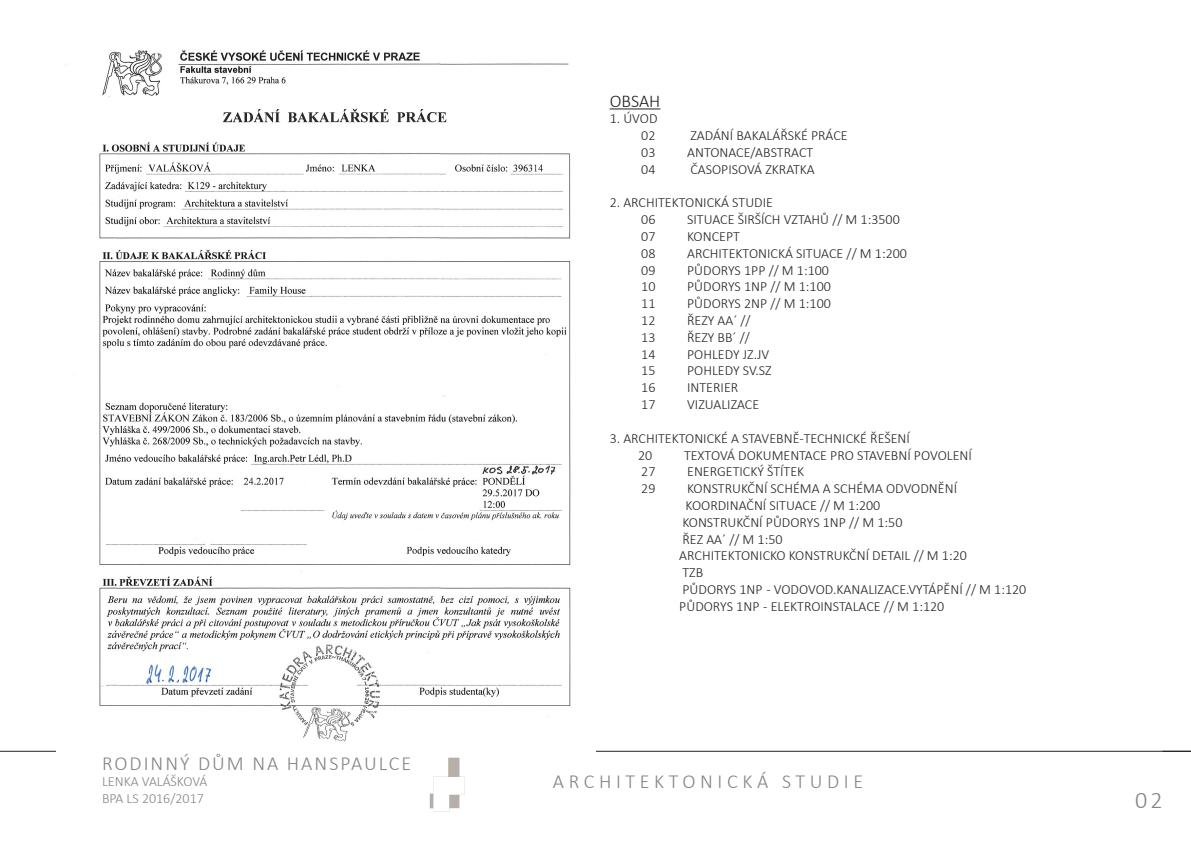
<style>
.page{position:relative;width:1191px;height:842px;background:#fff}
.page>*{position:absolute;margin:0;border:0;box-sizing:border-box;transform-origin:0 0}
.t1{font:300 24px "Calibri";color:#828487}
.t2{font:300 20px "Calibri";letter-spacing:.1em;color:#828487}
.t3{font:300 20px "Calibri";letter-spacing:.23em;color:#828487}
.t4{font:300 18px "Calibri";color:#231f20}
.t5{font:300 14px/16.8px "Calibri";color:#231f20}
.t6{font:300 14px/16.8px "Calibri";color:#828487}
</style>
<div class="page">
<hr style="left:0;top:751px;width:1191px;height:1px;background:#231f20">
<img style="left:429px;top:757px;width:36px;height:55px">
<img style="left:66px;top:50px;width:505px;height:691px">
<hr style="left:609px;top:108px;width:51px;height:1px;background:#231f20">
<p class="t4" style="left:609px;top:90px;width:52px">OBSAH</p>
<p class="t5" style="left:609px;top:110px;width:49px;text-align:right">1. ÚVOD<br>02</p>
<p class="t5" style="left:690px;top:127px;width:159px">ZADÁNÍ BAKALÁŘSKÉ PRÁCE</p>
<p class="t5" style="left:641px;top:144px;width:16px">03</p>
<p class="t5" style="left:687px;top:144px;width:128px">ANTONACE/ABSTRACT</p>
<p class="t5" style="left:641px;top:161px;width:16px">04</p>
<p class="t5" style="left:690px;top:161px;width:126px">ČASOPISOVÁ ZKRATKA</p>
<p class="t5" style="left:641px;top:194px;width:133px;text-indent:-32px">2. ARCHITEKTONICKÁ STUDIE<br>06</p>
<p class="t5" style="left:687px;top:211px;width:214px">SITUACE ŠIRŠÍCH VZTAHŮ // M 1:3500</p>
<p class="t5" style="left:641px;top:228px;width:16px">07</p>
<p class="t5" style="left:687px;top:228px;width:54px">KONCEPT</p>
<p class="t5" style="left:641px;top:245px;width:16px">08</p>
<p class="t5" style="left:687px;top:245px;width:221px">ARCHITEKTONICKÁ SITUACE // M 1:200</p>
<p class="t5" style="left:641px;top:261px;width:16px">09</p>
<p class="t5" style="left:687px;top:261px;width:143px">PŮDORYS 1PP // M 1:100</p>
<p class="t5" style="left:641px;top:278px;width:16px">10</p>
<p class="t5" style="left:687px;top:278px;width:145px">PŮDORYS 1NP // M 1:100</p>
<p class="t5" style="left:641px;top:295px;width:16px">11</p>
<p class="t5" style="left:687px;top:295px;width:145px">PŮDORYS 2NP // M 1:100</p>
<p class="t5" style="left:641px;top:312px;width:16px">12</p>
<p class="t5" style="left:687px;top:312px;width:65px">ŘEZY AA´ //</p>
<p class="t5" style="left:641px;top:329px;width:16px">13</p>
<p class="t5" style="left:687px;top:329px;width:64px">ŘEZY BB´ //</p>
<p class="t5" style="left:641px;top:345px;width:16px">14</p>
<p class="t5" style="left:687px;top:345px;width:84px">POHLEDY JZ.JV</p>
<p class="t5" style="left:641px;top:362px;width:16px">15</p>
<p class="t5" style="left:687px;top:362px;width:86px">POHLEDY SV.SZ</p>
<p class="t5" style="left:641px;top:379px;width:16px">16</p>
<p class="t5" style="left:687px;top:379px;width:53px">INTERIER</p>
<p class="t5" style="left:641px;top:396px;width:16px">17</p>
<p class="t5" style="left:687px;top:396px;width:74px">VIZUALIZACE</p>
<p class="t5" style="left:638px;top:429px;width:273px;text-indent:-28px">3. ARCHITEKTONICKÉ A STAVEBNĚ-TECHNICKÉ ŘEŠENÍ<br>20</p>
<p class="t5" style="left:684px;top:446px;width:289px">TEXTOVÁ DOKUMENTACE PRO STAVEBNÍ POVOLENÍ</p>
<p class="t5" style="left:641px;top:463px;width:16px">27</p>
<p class="t5" style="left:687px;top:463px;width:119px">ENERGETICKÝ ŠTÍTEK</p>
<p class="t5" style="left:641px;top:480px;width:16px">29</p>
<p class="t5" style="left:687px;top:480px;width:271px">KONSTRUKČNÍ SCHÉMA A SCHÉMA ODVODNĚNÍ</p>
<p class="t5" style="left:685px;top:497px;width:196px">KOORDINAČNÍ SITUACE // M 1:200</p>
<p class="t5" style="left:682px;top:513px;width:221px">KONSTRUKČNÍ PŮDORYS 1NP // M 1:50</p>
<p class="t5" style="left:682px;top:530px;width:102px">ŘEZ AA´ // M 1:50</p>
<p class="t5" style="left:679px;top:547px;width:289px">ARCHITEKTONICKO KONSTRUKČNÍ DETAIL // M 1:20</p>
<p class="t5" style="left:682px;top:564px;width:22px">TZB</p>
<p class="t5" style="left:682px;top:581px;width:345px">PŮDORYS 1NP - VODOVOD.KANALIZACE.VYTÁPĚNÍ // M 1:120</p>
<p class="t5" style="left:679px;top:597px;width:266px">PŮDORYS 1NP - ELEKTROINSTALACE // M 1:120</p>
<h2 class="t2" style="left:102px;top:751px;width:311px">RODINNÝ DŮM NA HANSPAULCE</h2>
<p class="t6" style="left:102px;top:773px;width:107px">LENKA VALÁŠKOVÁ<br>BPA LS 2016/2017</p>
<h2 class="t3" style="left:553px;top:769px;width:312px">ARCHITEKTONICKÁ STUDIE</h2>
<h1 class="t1" style="left:1135px;top:785px;width:29px">02</h1>
</div>
